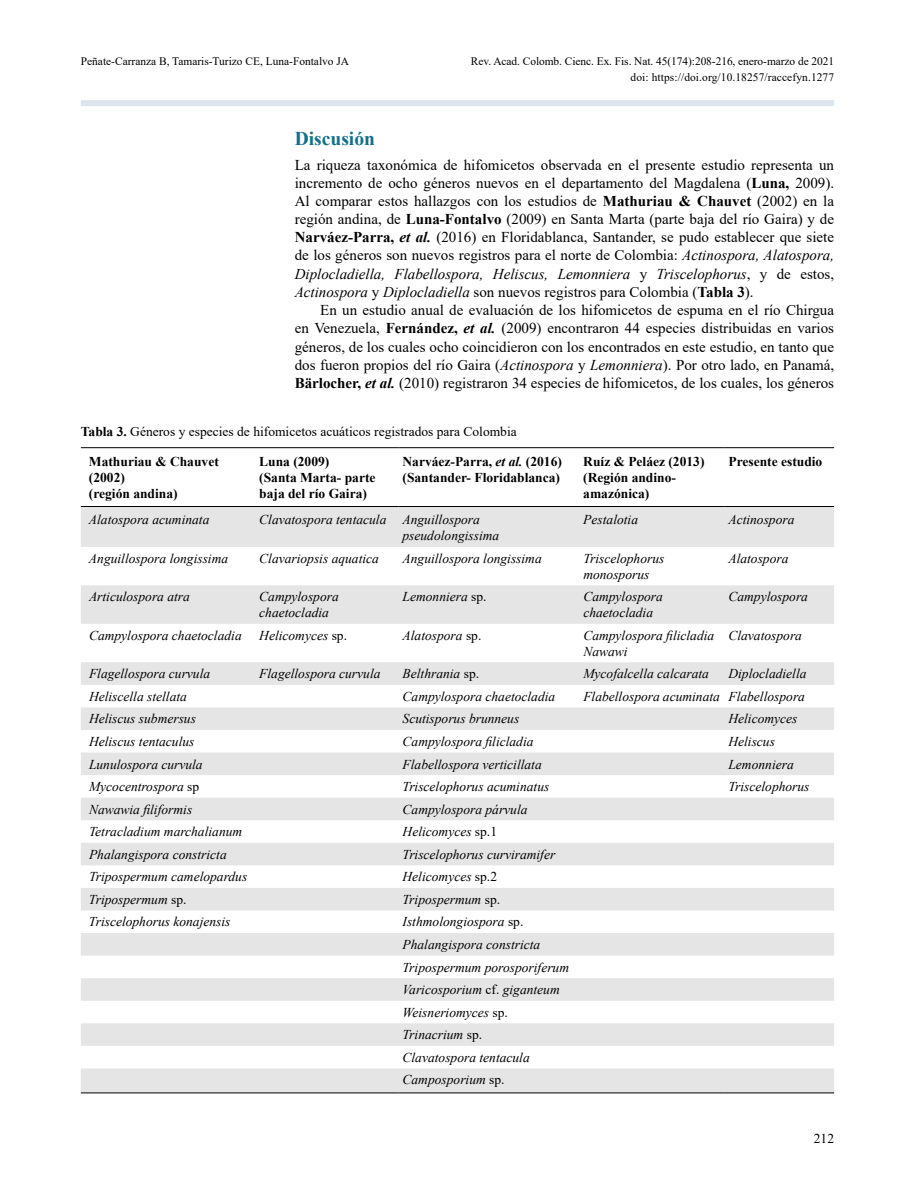
<style>
.page{position:relative;width:915px;height:1191px;background:#fff}
.page>*{position:absolute;margin:0;border:0;box-sizing:border-box;transform-origin:0 0}
.t1{font:700 19.5px "Times New Roman";color:#136f8b}
.t2{font:15px/18.1px "Times New Roman";color:#000;text-align:justify}
.t3{font:italic 13.5px/22.5px "Times New Roman";color:#000}
.t4{font:700 13.5px/15.9px "Times New Roman";color:#000}
.t5{font:13.5px "Times New Roman";color:#000}
.t6{font:11.4px "Times New Roman";color:#000}
.s1{font-weight:700}
.s2{font-weight:700;font-style:italic}
.s3{font-style:italic}
.s4{font-style:normal}
</style>
<div class="page">
<div style="left:81px;top:100px;width:752px;height:6px;background:#dce5ee"></div>
<div style="left:81px;top:507px;width:752px;height:40px;background:#e5e5e5"></div>
<div style="left:81px;top:585px;width:752px;height:39px;background:#e5e5e5"></div>
<div style="left:81px;top:662px;width:752px;height:23px;background:#e5e5e5"></div>
<div style="left:81px;top:707px;width:752px;height:23px;background:#e5e5e5"></div>
<div style="left:81px;top:752px;width:752px;height:23px;background:#e5e5e5"></div>
<div style="left:81px;top:798px;width:752px;height:22px;background:#e5e5e5"></div>
<div style="left:81px;top:843px;width:752px;height:22px;background:#e5e5e5"></div>
<div style="left:81px;top:888px;width:752px;height:22px;background:#e5e5e5"></div>
<div style="left:81px;top:933px;width:752px;height:22px;background:#e5e5e5"></div>
<div style="left:81px;top:978px;width:752px;height:22px;background:#e5e5e5"></div>
<div style="left:81px;top:1023px;width:752px;height:22px;background:#e5e5e5"></div>
<div style="left:81px;top:1068px;width:752px;height:24px;background:#e5e5e5"></div>
<hr style="left:81px;top:447px;width:174px;height:1px;background:#000">
<hr style="left:255px;top:447px;width:143px;height:1px;background:#000">
<hr style="left:398px;top:447px;width:181px;height:1px;background:#000">
<hr style="left:579px;top:447px;width:145px;height:1px;background:#000">
<hr style="left:724px;top:447px;width:109px;height:1px;background:#000">
<hr style="left:81px;top:506px;width:174px;height:1px;background:#000">
<hr style="left:255px;top:506px;width:143px;height:1px;background:#000">
<hr style="left:398px;top:506px;width:181px;height:1px;background:#000">
<hr style="left:579px;top:506px;width:145px;height:1px;background:#000">
<hr style="left:724px;top:506px;width:109px;height:1px;background:#000">
<hr style="left:81px;top:1092px;width:174px;height:1px;background:#000">
<hr style="left:255px;top:1092px;width:143px;height:1px;background:#000">
<hr style="left:398px;top:1092px;width:181px;height:1px;background:#000">
<hr style="left:579px;top:1092px;width:145px;height:1px;background:#000">
<hr style="left:724px;top:1092px;width:109px;height:1px;background:#000">
<p class="t6" style="left:81px;top:53px;width:270px">Peñate-Carranza B, Tamaris-Turizo CE, Luna-Fontalvo JA</p>
<p class="t6" style="left:471px;top:53px;width:364px">Rev. Acad. Colomb. Cienc. Ex. Fis. Nat. 45(174):208-216, enero-marzo de 2021</p>
<p class="t6" style="left:630px;top:69px;width:205px">doi: https://doi.org/10.18257/raccefyn.1277</p>
<h1 class="t1" style="left:294px;top:124px;width:82px">Discusión</h1>
<p class="t2" style="left:294px;top:155px;width:540px">La riqueza taxonómica de hifomicetos observada en el presente estudio representa un incremento de ocho géneros nuevos en el departamento del Magdalena (<span class="s1">Luna,</span> 2009).<br>Al comparar estos hallazgos con los estudios de <span class="s1">Mathuriau &amp; Chauvet</span> (2002) en la región andina, de <span class="s1">Luna-Fontalvo</span> (2009) en Santa Marta (parte baja del río Gaira) y de <span class="s1">Narváez-Parra,</span> <span class="s2">et al.</span> (2016) en Floridablanca, Santander, se pudo establecer que siete de los géneros son nuevos registros para el norte de Colombia: <span class="s3">Actinospora, Alatospora, Diplocladiella, Flabellospora, Heliscus, Lemonniera</span> y <span class="s3">Triscelophorus</span>, y de estos, <span class="s3">Actinospora</span> y <span class="s3">Diplocladiella</span> son nuevos registros para Colombia (<span class="s1">Tabla 3</span>).</p>
<p class="t2" style="left:294px;top:301px;width:540px;text-indent:26px">En un estudio anual de evaluación de los hifomicetos de espuma en el río Chirgua en Venezuela, <span class="s1">Fernández,</span> <span class="s2">et al.</span> (2009) encontraron 44 especies distribuidas en varios géneros, de los cuales ocho coincidieron con los encontrados en este estudio, en tanto que dos fueron propios del río Gaira (<span class="s3">Actinospora</span> y <span class="s3">Lemonniera</span>). Por otro lado, en Panamá, <span class="s1">Bärlocher,</span> <span class="s2">et al.</span> (2010) registraron 34 especies de hifomicetos, de los cuales, los géneros</p>
<p class="t5" style="left:81px;top:422px;width:437px"><span class="s1">Tabla 3.</span> Géneros y especies de hifomicetos acuáticos registrados para Colombia</p>
<p class="t4" style="left:89px;top:453px;width:131px">Mathuriau &amp; Chauvet (2002)<br>(región andina)</p>
<p class="t4" style="left:259px;top:453px;width:118px">Luna (2009)<br>(Santa Marta- parte baja del río Gaira)</p>
<p class="t4" style="left:402px;top:453px;width:161px">Narváez-Parra, <span class="s3">et al.</span> (2016) (Santander- Floridablanca)</p>
<p class="t4" style="left:583px;top:453px;width:123px">Ruíz &amp; Peláez (2013) (Región andino&shy;amazónica)</p>
<p class="t4" style="left:728px;top:453px;width:95px">Presente estudio</p>
<p class="t3" style="left:89px;top:508px;width:122px">Alatospora acuminata</p>
<p class="t3" style="left:402px;top:511px;width:98px;line-height:15.9px;text-indent:-143px">Clavatospora tentacula Anguillospora pseudolongissima</p>
<p class="t3" style="left:583px;top:508px;width:56px">Pestalotia</p>
<p class="t3" style="left:728px;top:508px;width:68px">Actinospora</p>
<p class="t3" style="left:89px;top:547px;width:141px">Anguillospora longissima</p>
<p class="t3" style="left:259px;top:547px;width:121px">Clavariopsis aquatica</p>
<p class="t3" style="left:402px;top:547px;width:141px">Anguillospora longissima</p>
<p class="t3" style="left:583px;top:550px;width:83px;line-height:15.9px">Triscelophorus monosporus</p>
<p class="t3" style="left:728px;top:547px;width:62px">Alatospora</p>
<p class="t3" style="left:89px;top:585px;width:102px">Articulospora atra</p>
<p class="t3" style="left:259px;top:588px;width:81px;line-height:15.9px">Campylospora chaetocladia</p>
<p class="t3" style="left:402px;top:585px;width:85px">Lemonniera <span class="s4">sp.</span></p>
<p class="t3" style="left:583px;top:588px;width:81px;line-height:15.9px">Campylospora chaetocladia</p>
<p class="t3" style="left:728px;top:585px;width:81px">Campylospora</p>
<p class="t3" style="left:89px;top:623px;width:154px">Campylospora chaetocladia</p>
<p class="t3" style="left:259px;top:623px;width:89px">Helicomyces <span class="s4">sp.</span></p>
<p class="t3" style="left:402px;top:623px;width:80px">Alatospora <span class="s4">sp.</span></p>
<p class="t3" style="left:583px;top:627px;width:132px;line-height:15.9px">Campylospora filicladia<br>Nawawi</p>
<p class="t3" style="left:728px;top:623px;width:75px">Clavatospora</p>
<p class="t3" style="left:89px;top:662px;width:123px">Flagellospora curvula</p>
<p class="t3" style="left:259px;top:662px;width:123px">Flagellospora curvula</p>
<p class="t3" style="left:402px;top:662px;width:78px">Belthrania <span class="s4">sp.</span></p>
<p class="t3" style="left:583px;top:662px;width:127px">Mycofalcella calcarata</p>
<p class="t3" style="left:728px;top:662px;width:80px">Diplocladiella</p>
<p class="t3" style="left:89px;top:684px;width:99px">Heliscella stellata</p>
<p class="t3" style="left:402px;top:684px;width:154px">Campylospora chaetocladia</p>
<p class="t3" style="left:583px;top:684px;width:223px">Flabellospora acuminata Flabellospora</p>
<p class="t3" style="left:89px;top:707px;width:108px">Heliscus submersus</p>
<p class="t3" style="left:402px;top:707px;width:118px">Scutisporus brunneus</p>
<p class="t3" style="left:728px;top:707px;width:70px">Helicomyces</p>
<p class="t3" style="left:89px;top:730px;width:107px">Heliscus tentaculus</p>
<p class="t3" style="left:402px;top:730px;width:132px">Campylospora filicladia</p>
<p class="t3" style="left:728px;top:730px;width:48px">Heliscus</p>
<p class="t3" style="left:89px;top:752px;width:115px">Lunulospora curvula</p>
<p class="t3" style="left:402px;top:752px;width:141px">Flabellospora verticillata</p>
<p class="t3" style="left:728px;top:752px;width:67px">Lemonniera</p>
<p class="t3" style="left:89px;top:775px;width:112px">Mycocentrospora <span class="s4">sp</span></p>
<p class="t3" style="left:402px;top:775px;width:148px">Triscelophorus acuminatus</p>
<p class="t3" style="left:728px;top:775px;width:83px">Triscelophorus</p>
<p class="t3" style="left:89px;top:797px;width:105px">Nawawia filiformis</p>
<p class="t3" style="left:402px;top:797px;width:126px">Campylospora párvula</p>
<p class="t3" style="left:89px;top:820px;width:155px">Tetracladium marchalianum</p>
<p class="t3" style="left:402px;top:820px;width:96px">Helicomyces <span class="s4">sp.1</span></p>
<p class="t3" style="left:89px;top:842px;width:139px">Phalangispora constricta</p>
<p class="t3" style="left:402px;top:842px;width:154px">Triscelophorus curviramifer</p>
<p class="t3" style="left:89px;top:865px;width:160px">Tripospermum camelopardus</p>
<p class="t3" style="left:402px;top:865px;width:96px">Helicomyces <span class="s4">sp.2</span></p>
<p class="t3" style="left:89px;top:888px;width:99px">Tripospermum <span class="s4">sp.</span></p>
<p class="t3" style="left:402px;top:888px;width:99px">Tripospermum <span class="s4">sp.</span></p>
<p class="t3" style="left:89px;top:910px;width:143px">Triscelophorus konajensis</p>
<p class="t3" style="left:402px;top:910px;width:168px">Isthmolongiospora <span class="s4">sp.<br></span>Phalangispora constricta<br>Tripospermum porosporiferum<br>Varicosporium <span class="s4">cf.</span> giganteum<br>Weisneriomyces <span class="s4">sp.<br></span>Trinacrium <span class="s4">sp.<br></span>Clavatospora tentacula<br>Camposporium <span class="s4">sp.</span></p>
<p class="t5" style="left:813px;top:1128px;width:22px">212</p>
</div>
